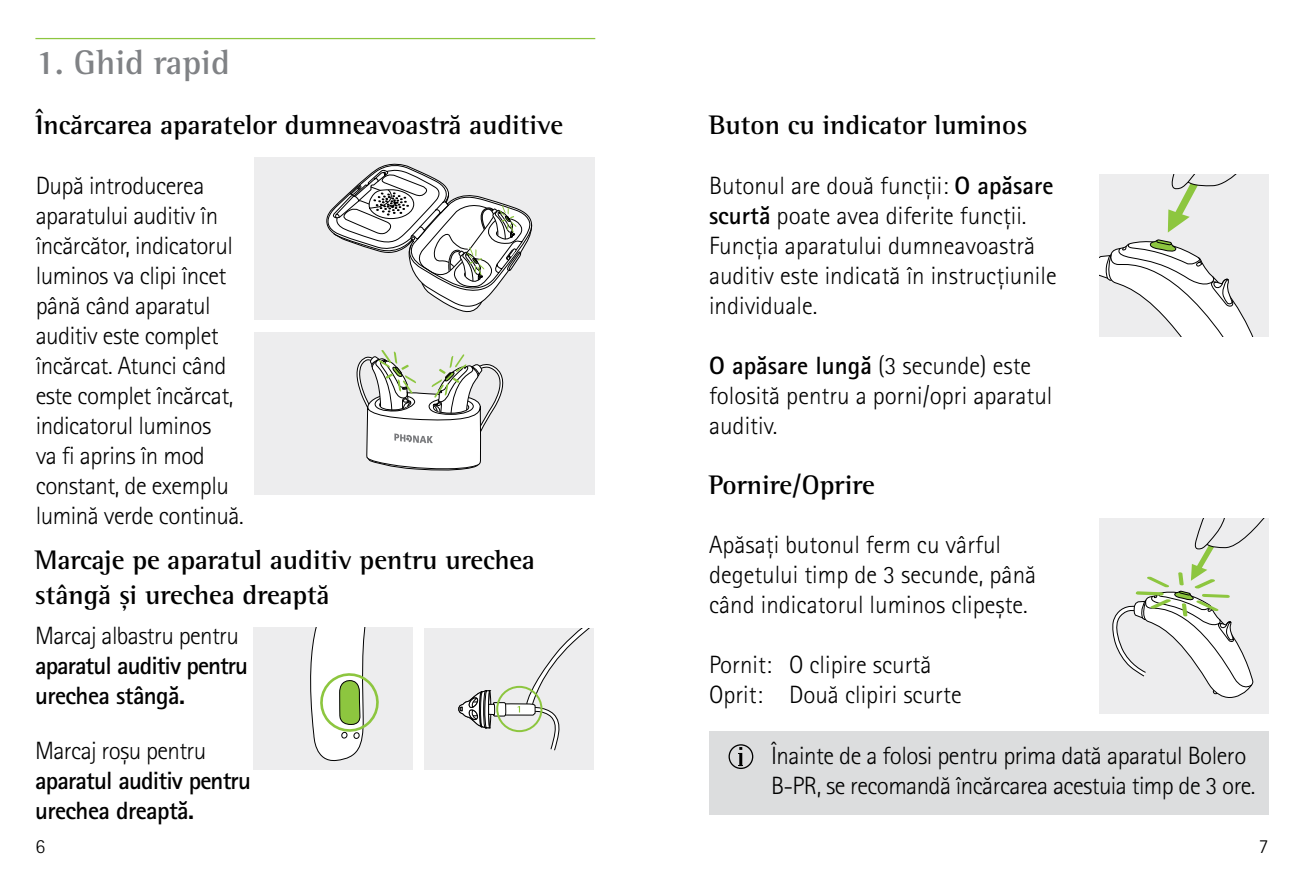
<style>
.page{position:relative;width:1304px;height:886px;background:#fff}
.page>*{position:absolute;margin:0;border:0;box-sizing:border-box;transform-origin:0 0}
.t1{font:700 35px "Rotis Semi Serif Pro";color:#808285}
.t2{font:700 27.5px/35px "Rotis Semi Serif Pro";color:#000}
.t3{font:300 25px/30px "Rotis Sans Serif Pro";letter-spacing:-.02em;color:#000}
.t4{font:300 25px/30px "Rotis Sans Serif Pro";color:#000}
.t5{font:700 25px/30px "Rotis Sans Serif Pro";letter-spacing:-.035em;color:#000}
.t6{font:300 20px "Rotis Sans Serif Pro";color:#000}
.s1{font-weight:700}
</style>
<div class="page">
<svg style="left:1099px;top:174px;width:170px;height:162px"></svg>
<div style="left:1099px;top:518px;width:170px;height:195px;background:#ededee"></div>
<svg style="left:1112px;top:518px;width:153px;height:180px"></svg>
<hr style="left:35px;top:38px;width:560px;height:1px;background:#8dc63f">
<div style="left:254px;top:157px;width:341px;height:162px;background:#ededee"></div>
<svg style="left:326px;top:163px;width:206px;height:150px"></svg>
<div style="left:254px;top:627px;width:159px;height:143px;background:#ededee"></div>
<svg style="left:310px;top:627px;width:69px;height:135px"></svg>
<div style="left:254px;top:332px;width:341px;height:163px;background:#ededee"></div>
<svg style="left:356px;top:350px;width:148px;height:121px"></svg>
<div style="left:709px;top:731px;width:560px;height:84px;background:#dcddde"></div>
<div style="left:425px;top:628px;width:169px;height:142px;background:#ededee"></div>
<svg style="left:458px;top:628px;width:132px;height:123px"></svg>
<div style="left:496px;top:686px;width:46px;height:46px;border:2px solid #8dc63f;border-radius:50%"></div>
<svg style="left:729px;top:744px;width:24px;height:25px"></svg>
<h1 class="t1" style="left:35px;top:41px;width:196px">1. Ghid rapid</h1>
<p class="t2" style="left:35px;top:107px;width:529px">Încărcarea aparatelor dumneavoastră auditive</p>
<p class="t3" style="left:36px;top:171px;width:209px">După introducerea aparatului auditiv în încărcător, indicatorul luminos va clipi încet până când aparatul auditiv este complet încărcat. Atunci când este complet încărcat, indicatorul luminos<br>va fi aprins în mod constant, de exemplu lumină verde continuă.</p>
<p class="t2" style="left:35px;top:542px;width:502px">Marcaje pe aparatul auditiv pentru urechea stângă și urechea dreaptă</p>
<p class="t3" style="left:35px;top:621px;width:205px">Marcaj albastru pentru</p>
<p class="t5" style="left:35px;top:650px;width:215px">aparatul auditiv pentru urechea stângă.</p>
<p class="t3" style="left:35px;top:736px;width:173px">Marcaj roşu pentru</p>
<p class="t5" style="left:35px;top:765px;width:217px">aparatul auditiv pentru urechea dreaptă.</p>
<p class="t2" style="left:709px;top:107px;width:320px">Buton cu indicator luminos</p>
<p class="t4" style="left:709px;top:171px;width:349px">Butonul are două funcții: <span class="s1">O apăsare scurtă</span> poate avea diferite funcții.<br>Funcția aparatului dumneavoastră auditiv este indicată în instrucțiunile individuale.</p>
<p class="t4" style="left:709px;top:351px;width:345px"><span class="s1">O apăsare lungă</span> (3 secunde) este folosită pentru a porni/opri aparatul auditiv.</p>
<p class="t2" style="left:709px;top:467px;width:168px">Pornire/Oprire</p>
<p class="t4" style="left:709px;top:530px;width:329px">Apăsați butonul ferm cu vârful degetului timp de 3 secunde, până când indicatorul luminos clipește.</p>
<p class="t4" style="left:709px;top:650px;width:254px">Pornit: O clipire scurtă<br>Oprit: Două clipiri scurte</p>
<p class="t3" style="left:771px;top:741px;width:486px">Înainte de a folosi pentru prima dată aparatul Bolero<br>B-PR, se recomandă încărcarea acestuia timp de 3 ore.</p>
<p class="t6" style="left:35px;top:834px;width:11px">6</p>
<p class="t6" style="left:1259px;top:834px;width:11px">7</p>
</div>
